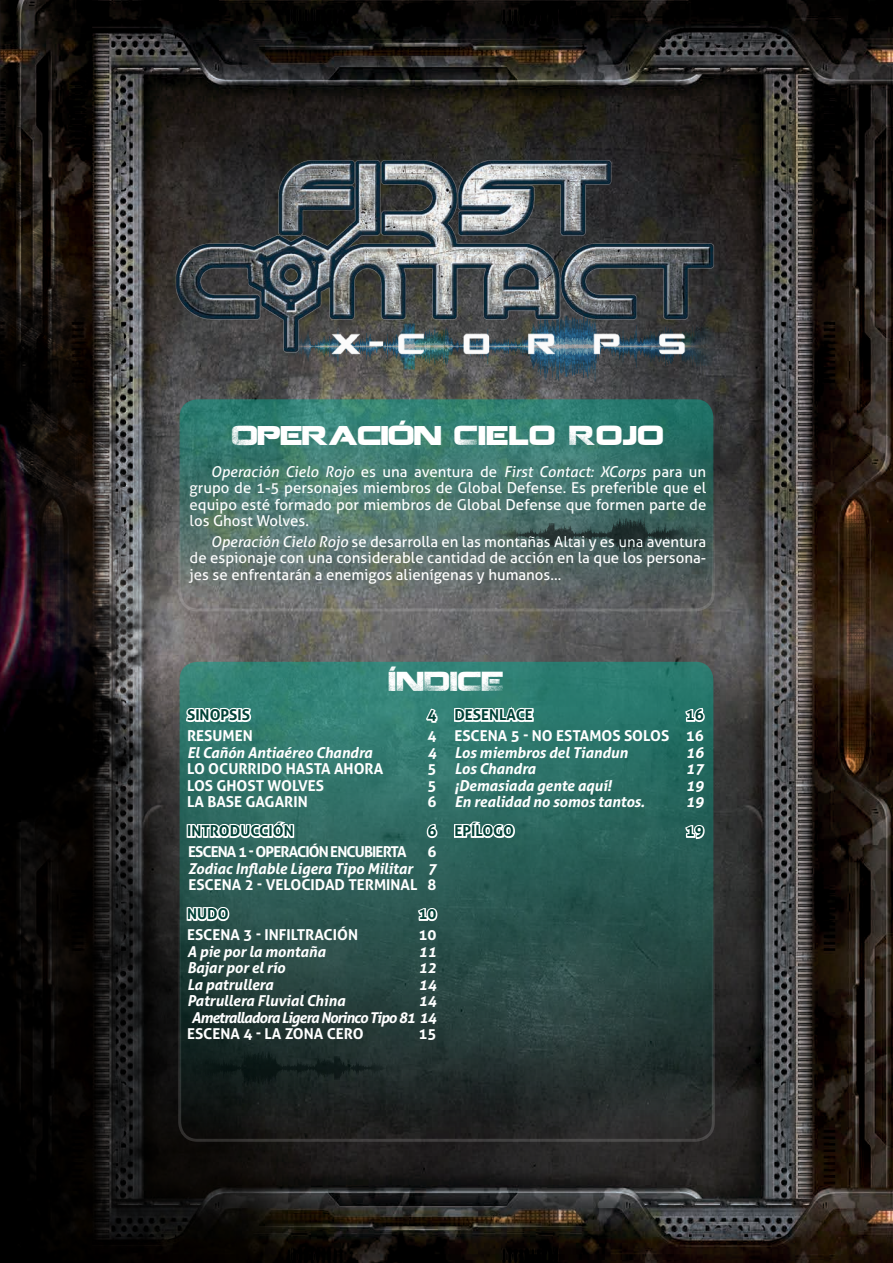
<style>
.page{position:relative;width:893px;height:1263px;background:#fff}
.page>*{position:absolute;margin:0;border:0;box-sizing:border-box;transform-origin:0 0}
.t1{font:27px "Coalition";color:#fff}
.t2{font:15px/16.5px "Aller";color:#fff;text-align:justify}
.t3{font:italic 700 15px "Aller";letter-spacing:-.01em;color:#fff}
.t4{font:700 15px "Aller";color:#fff}
.t5{font:700 15px "Aller";color:#004136}
.t6{font:italic 700 15px/16.5px "Aller";letter-spacing:-.06em;color:#fff;text-align:right}
.t7{font:700 15px "Aller";letter-spacing:-.06em;color:#fff}
.s1{font-style:italic}
</style>
<div class="page">
<img style="left:340px;top:0;width:553px;height:1263px">
<svg style="left:340px;top:305px;width:384px;height:83px;background:#4d4f4d"></svg>
<img style="left:340px;top:151px;width:381px;height:213px">
<svg style="left:180px;top:399px;width:533px;height:204px;background:#47736c"></svg>
<div style="left:178px;top:399px;width:537px;height:212px;border:3px solid #fff;border-radius:18px"></div>
<svg style="left:482px;top:514px;width:227px;height:42px;background:#3f5956"></svg>
<img style="left:0;top:0;width:340px;height:1263px">
<svg style="left:180px;top:662px;width:533px;height:478px;background:#29534d"></svg>
<div style="left:178px;top:660px;width:537px;height:482px;border:3px solid #fff;border-radius:18px"></div>
<svg style="left:184px;top:703px;width:69px;height:24px"></svg>
<svg style="left:424px;top:707px;width:15px;height:17px"></svg>
<svg style="left:185px;top:819px;width:111px;height:24px"></svg>
<svg style="left:425px;top:822px;width:15px;height:18px"></svg>
<svg style="left:185px;top:902px;width:46px;height:24px"></svg>
<svg style="left:416px;top:905px;width:23px;height:18px"></svg>
<svg style="left:452px;top:701px;width:83px;height:26px"></svg>
<svg style="left:683px;top:706px;width:24px;height:18px"></svg>
<svg style="left:452px;top:820px;width:65px;height:20px"></svg>
<svg style="left:683px;top:819px;width:24px;height:22px"></svg>
<h1 class="t1" style="left:232px;top:418px;width:433px">OPERACIÓN CIELO ROJO</h1>
<p class="t2" style="left:190px;top:463px;width:518px;text-indent:21px"><span class="s1">Operación Cielo Rojo</span> es una aventura de <span class="s1">First Contact: XCorps</span> para un grupo de 1-5 personajes miembros de Global Defense. Es preferible que el equipo esté formado por miembros de Global Defense que formen parte de los Ghost Wolves.</p>
<p class="t2" style="left:190px;top:533px;width:518px;text-indent:21px"><span class="s1">Operación Cielo Rojo</span> se desarrolla en las montañas Altai y es una aventura de espionaje con una considerable cantidad de acción en la que los persona&shy;jes se enfrentarán a enemigos alienígenas y humanos...</p>
<h1 class="t1" style="left:389px;top:663px;width:116px">ÍNDICE</h1>
<p class="t5" style="left:187px;top:706px;width:65px">SINOPSIS</p>
<p class="t5" style="left:427px;top:706px;width:10px">4</p>
<p class="t4" style="left:187px;top:726px;width:67px">RESUMEN</p>
<p class="t4" style="left:427px;top:726px;width:10px">4</p>
<p class="t3" style="left:187px;top:743px;width:187px">El Cañón Antiaéreo Chandra</p>
<p class="t3" style="left:427px;top:743px;width:10px">4</p>
<p class="t4" style="left:187px;top:759px;width:198px">LO OCURRIDO HASTA AHORA</p>
<p class="t4" style="left:427px;top:759px;width:10px">5</p>
<p class="t4" style="left:187px;top:776px;width:138px">LOS GHOST WOLVES</p>
<p class="t4" style="left:427px;top:776px;width:10px">5</p>
<p class="t4" style="left:187px;top:792px;width:122px">LA BASE GAGARIN</p>
<p class="t4" style="left:427px;top:792px;width:10px">6</p>
<p class="t5" style="left:187px;top:822px;width:108px">INTRODUCCIÓN</p>
<p class="t5" style="left:427px;top:822px;width:10px">6</p>
<p class="t7" style="left:188px;top:842px;width:220px">ESCENA 1 - OPERACIÓN ENCUBIERTA</p>
<p class="t4" style="left:427px;top:842px;width:10px">6</p>
<p class="t3" style="left:188px;top:859px;width:250px">Zodiac Inflable Ligera Tipo Militar 7</p>
<p class="t4" style="left:188px;top:875px;width:250px">ESCENA 2 - VELOCIDAD TE RMINAL 8</p>
<p class="t5" style="left:187px;top:905px;width:43px">NUDO</p>
<p class="t5" style="left:418px;top:905px;width:19px">10</p>
<p class="t4" style="left:187px;top:925px;width:172px">ESCENA 3 - INFILTRACIÓN</p>
<p class="t4" style="left:418px;top:925px;width:19px">10</p>
<p class="t3" style="left:187px;top:942px;width:140px">A pie por la montaña</p>
<p class="t3" style="left:419px;top:942px;width:19px">11</p>
<p class="t3" style="left:187px;top:958px;width:100px">Bajar por el río</p>
<p class="t3" style="left:419px;top:958px;width:19px">12</p>
<p class="t3" style="left:187px;top:975px;width:88px">La patrullera</p>
<p class="t3" style="left:419px;top:975px;width:19px">14</p>
<p class="t3" style="left:187px;top:991px;width:160px">Patrullera Fluvial China</p>
<p class="t6" style="left:192px;top:992px;width:246px">14<br>Ametralladora Ligera Norinco Tipo 81 14</p>
<p class="t4" style="left:187px;top:1024px;width:172px">ESCE NA 4 - LA ZONA CE RO</p>
<p class="t4" style="left:418px;top:1024px;width:19px">15</p>
<p class="t5" style="left:454px;top:706px;width:80px">DESENLACE</p>
<p class="t5" style="left:686px;top:706px;width:19px">16</p>
<p class="t4" style="left:454px;top:726px;width:251px">ESCENA 5 - NO ESTAMOS SOLOS 16</p>
<p class="t3" style="left:454px;top:743px;width:175px">Los miembros del Tiandun</p>
<p class="t3" style="left:686px;top:743px;width:19px">16</p>
<p class="t3" style="left:454px;top:759px;width:83px">Los Chandra</p>
<p class="t3" style="left:686px;top:759px;width:19px">17</p>
<p class="t3" style="left:454px;top:776px;width:159px">¡Demasiada gente aquí!</p>
<p class="t3" style="left:686px;top:776px;width:19px">19</p>
<p class="t3" style="left:454px;top:792px;width:192px">En realidad no somos tantos.</p>
<p class="t3" style="left:686px;top:792px;width:19px">19</p>
<p class="t5" style="left:454px;top:822px;width:9px">EPÍLOGO</p>
<p class="t5" style="left:686px;top:822px;width:19px">19</p>
</div>
